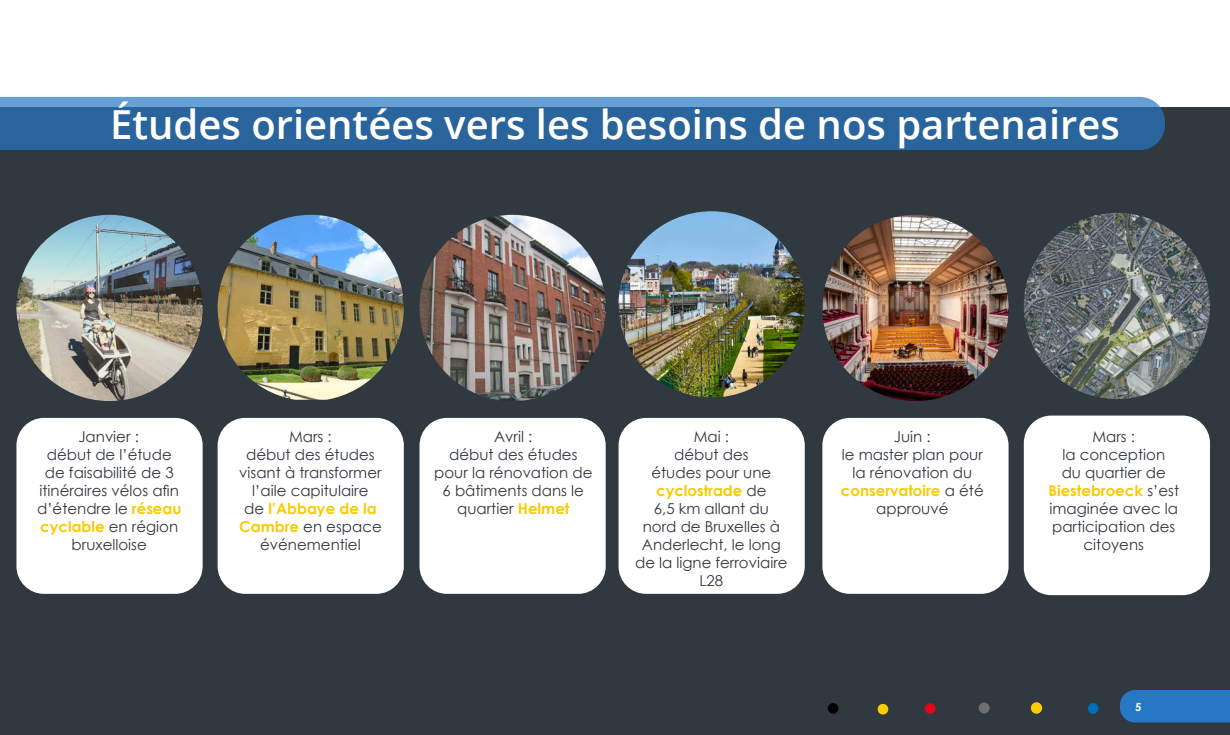
<style>
.page{position:relative;width:1230px;height:735px;background:#fff}
.page>*{position:absolute;margin:0;border:0;box-sizing:border-box;transform-origin:0 0}
.t1{font:600 40px "Open Sans";color:#fff}
.t2{font:15px/18px "Century Gothic";color:#303840;text-align:center}
.t3{font:700 11.25px "Century Gothic";color:#fff}
.s1{font-weight:700;color:#faca04}
</style>
<div class="page">
<div style="left:0;top:108px;width:1230px;height:627px;background:#303840"></div>
<img style="left:16px;top:215px;width:187px;height:186px;border-radius:93px">
<div style="left:16px;top:418px;width:187px;height:176px;background:#fff;border-radius:28px"></div>
<img style="left:419px;top:215px;width:187px;height:186px">
<div style="left:420px;top:418px;width:186px;height:176px;background:#fff;border-radius:28px"></div>
<img style="left:619px;top:211px;width:186px;height:187px;border-radius:93px">
<div style="left:619px;top:418px;width:186px;height:176px;background:#fff;border-radius:28px"></div>
<img style="left:218px;top:215px;width:186px;height:185px">
<div style="left:218px;top:418px;width:186px;height:176px;background:#fff;border-radius:28px"></div>
<img style="left:822px;top:215px;width:187px;height:186px;border-radius:93px">
<div style="left:822px;top:418px;width:187px;height:176px;background:#fff;border-radius:28px"></div>
<svg style="left:0;top:97px;width:1165px;height:53px;background:#346fa6"></svg>
<img style="left:1024px;top:213px;width:186px;height:186px;border-radius:93px">
<div style="left:1024px;top:416px;width:186px;height:179px;background:#fff;border-radius:28px"></div>
<div style="left:1120px;top:690px;width:110px;height:32px;background:#2678c4"></div>
<svg style="left:979px;top:703px;width:11px;height:10px"></svg>
<svg style="left:925px;top:703px;width:11px;height:11px"></svg>
<svg style="left:878px;top:704px;width:10px;height:10px"></svg>
<svg style="left:828px;top:703px;width:10px;height:11px"></svg>
<svg style="left:1088px;top:703px;width:10px;height:11px"></svg>
<svg style="left:1031px;top:702px;width:11px;height:12px"></svg>
<h1 class="t1" style="left:110px;top:97px;width:1011px">Études orientées vers les besoins de nos partenaires</h1>
<p class="t2" style="left:37px;top:427px;width:146px">Janvier :<br>début de l’étude de faisabilité de 3 itinéraires vélos afin d’étendre le <span class="s1">réseau cyclable</span> en région bruxelloise</p>
<p class="t2" style="left:434px;top:427px;width:160px">Avril :<br>début des études pour la rénovation de<br>6 bâtiments dans le quartier <span class="s1">Helmet</span></p>
<p class="t2" style="left:635px;top:427px;width:154px">Mai :<br>début des<br>études pour une <span class="s1">cyclostrade</span> de<br>6,5 km allant du<br>nord de Bruxelles à<br>Anderlecht, le long de la ligne ferroviaire<br>L28</p>
<p class="t2" style="left:239px;top:427px;width:144px">Mars :<br>début des études visant à transformer l’aile capitulaire<br>de <span class="s1">l’Abbaye de la<br>Cambre</span> en espace événementiel</p>
<p class="t2" style="left:841px;top:427px;width:144px">Juin :<br>le master plan pour la rénovation du <span class="s1">conservatoire</span> a été approuvé</p>
<p class="t2" style="left:1048px;top:427px;width:132px">Mars :<br>la conception<br>du quartier de<br><span class="s1">Biestebroeck</span> s’est imaginée avec la participation des citoyens</p>
<p class="t3" style="left:1135px;top:698px;width:8px">5</p>
</div>
